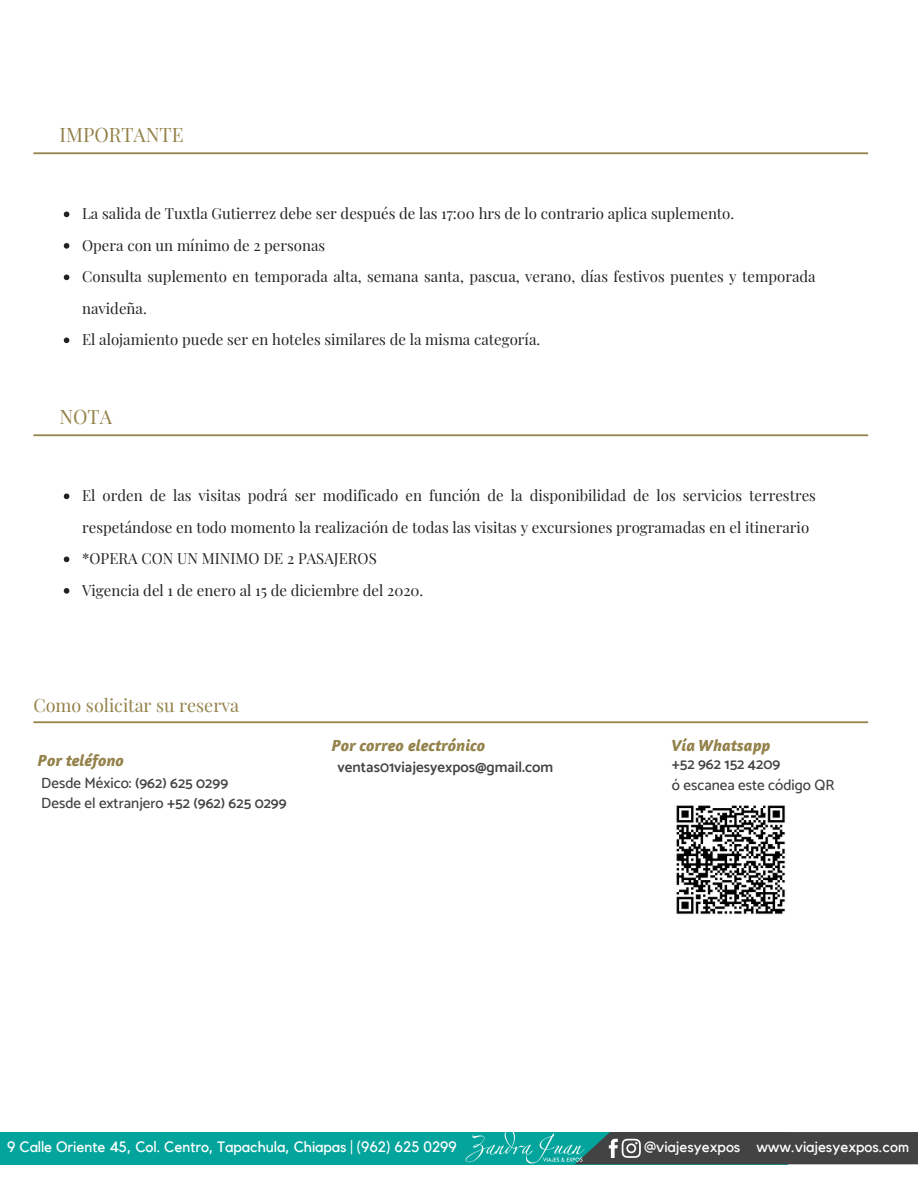
<style>
.page{position:relative;width:918px;height:1188px;background:#fff}
.page>*{position:absolute;margin:0;border:0;box-sizing:border-box;transform-origin:0 0}
.t1{font:19.5px "Playfair Display";color:#94824b}
.t2{font:18px "Playfair Display";color:#94824b}
.t3{font:italic 700 16.5px "Amaranth";color:#94824b}
.t4{font:15px/31.5px "Playfair Display";color:#222}
.t5{font:15px "Kollektif";color:#fff}
.t6{font:500 15px/20.2px "Catamaran";color:#444343}
.t7{font:600 15px "Catamaran";color:#444343}
.s1{font-weight:600}
</style>
<div class="page">
<svg style="left:33px;top:721px;width:835px;height:2px;background:#a7986b"></svg>
<img style="left:676px;top:805px;width:110px;height:110px">
<svg style="left:64px;top:212px;width:5px;height:5px"></svg>
<svg style="left:64px;top:243px;width:5px;height:6px"></svg>
<svg style="left:64px;top:275px;width:5px;height:5px"></svg>
<svg style="left:64px;top:338px;width:5px;height:5px"></svg>
<svg style="left:33px;top:152px;width:835px;height:2px;background:#a8996c"></svg>
<svg style="left:64px;top:494px;width:5px;height:5px"></svg>
<svg style="left:64px;top:557px;width:5px;height:5px"></svg>
<svg style="left:64px;top:588px;width:5px;height:6px"></svg>
<svg style="left:33px;top:434px;width:835px;height:2px;background:#a8996c"></svg>
<div style="left:0;top:1132px;width:788px;height:32px;background:#02a49b"></div>
<div style="left:588px;top:1132px;width:330px;height:32px;background:#444343"></div>
<img style="left:464px;top:1130px;width:124px;height:35px">
<h1 class="t1" style="left:59px;top:121px;width:126px">IMPORTANTE</h1>
<p class="t4" style="left:82px;top:197px;width:735px">La salida de Tuxtla Gutierrez debe ser después de las 17:00 hrs de lo contrario aplica suplemento.<br>Opera con un mínimo de 2 personas<br>Consulta suplemento en temporada alta, semana santa, pascua, verano, días festivos puentes y temporada navideña.<br>El alojamiento puede ser en hoteles similares de la misma categoría.</p>
<h1 class="t1" style="left:59px;top:403px;width:54px">NOTA</h1>
<p class="t4" style="left:82px;top:479px;width:735px">El orden de las visitas podrá ser modificado en función de la disponibilidad de los servicios terrestres respetándose en todo momento la realización de todas las visitas y excursiones programadas en el itinerario *OPERA CON UN MINIMO DE 2 PASAJEROS<br>Vigencia del 1 de enero al 15 de diciembre del 2020.</p>
<p class="t2" style="left:33px;top:692px;width:207px">Como solicitar su reserva</p>
<p class="t3" style="left:38px;top:750px;width:87px">Por teléfono</p>
<p class="t6" style="left:41px;top:772px;width:247px">Desde México: <span class="s1">(962) 625 0299<br></span>Desde el extranjero <span class="s1">+52 (962) 625 0299</span></p>
<p class="t3" style="left:332px;top:735px;width:155px">Por correo electrónico</p>
<p class="t7" style="left:338px;top:758px;width:217px">ventas01viajesyexpos@gmail.com</p>
<p class="t3" style="left:672px;top:735px;width:100px">Vía Whatsapp</p>
<p class="t7" style="left:672px;top:755px;width:110px">+52 962 152 4209</p>
<p class="t6" style="left:672px;top:774px;width:164px">ó escanea este código QR</p>
<p class="t5" style="left:7px;top:1140px;width:451px">9 Calle Oriente 45, Col. Centro, Tapachula, Chiapas | (962) 625 0299</p>
<p class="t5" style="left:644px;top:1140px;width:267px">@viajesyexpos www.viajesyexpos.com</p>
</div>
